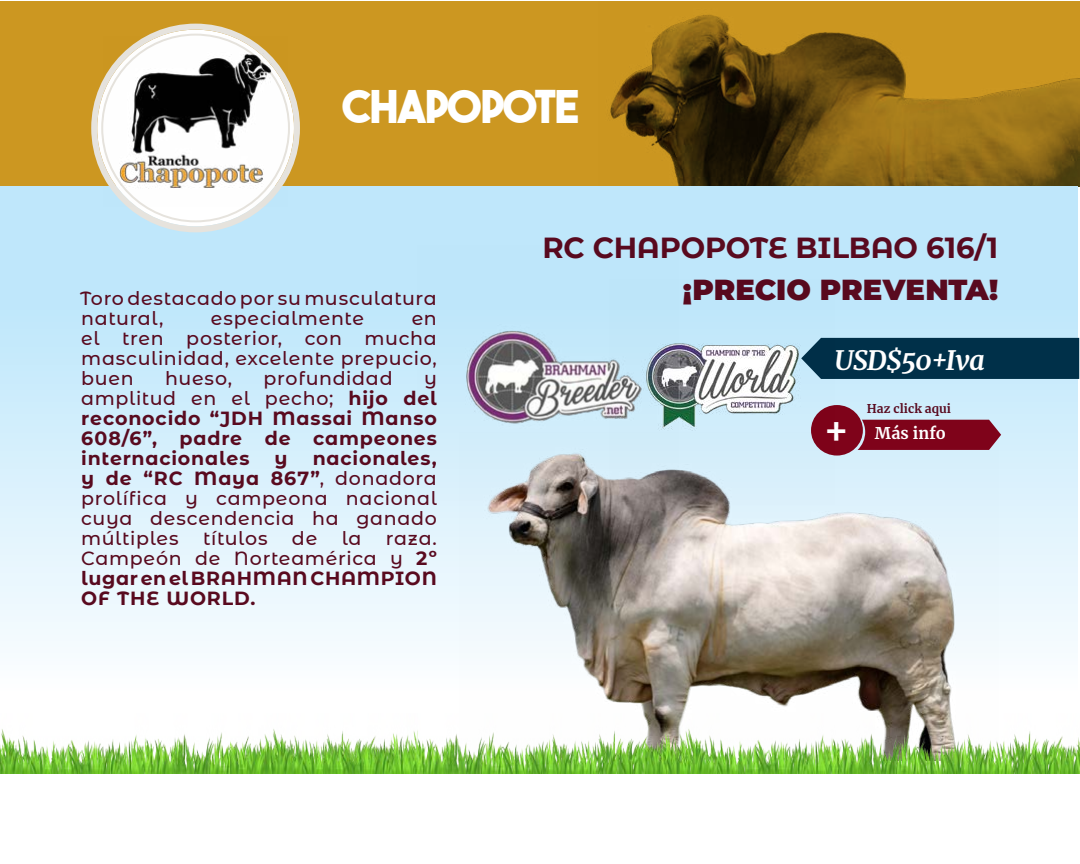
<style>
.page{position:relative;width:1080px;height:864px;background:#fff}
.page>*{position:absolute;margin:0;border:0;box-sizing:border-box;transform-origin:0 0}
.t1{font:45px "THEBOLDFONT FREEVERSION";letter-spacing:-.03em;color:#fff}
.t2{font:900 39px "Merriweather";color:#fff}
.t3{font:700 29px "Montserrat Alternates";letter-spacing:-.01em;color:#590a1f}
.t4{font:900 29px "Montserrat";color:#590a1f}
.t5{font:italic 700 27px "Merriweather";letter-spacing:-.02em;color:#fff}
.t6{font:500 19px/20px "Montserrat Alternates";letter-spacing:.035em;color:#590a1f;text-align:justify}
.t7{font:700 19px/20px "Montserrat Alternates";letter-spacing:.04em;color:#590a1f;text-align:justify}
.t8{font:700 16px "Merriweather";letter-spacing:.01em;color:#fff}
.t9{font:700 12px "Merriweather";letter-spacing:.01em;color:#590a1f}
.s1{font-weight:500}
.s2{font-weight:700}
</style>
<div class="page">
<svg style="left:0;top:2px;width:1080px;height:185px;fill:#cb9620"></svg>
<div style="left:0;top:187px;width:1078px;height:574px;background:linear-gradient(to bottom,#b3e3fa,#fff)"></div>
<img style="left:0;top:714px;width:231px;height:60px">
<img style="left:459px;top:446px;width:539px;height:268px">
<div style="left:835px;top:338px;width:244px;height:41px;background:#003049"></div>
<div style="left:811px;top:405px;width:52px;height:51px;background:#7f031a;border-radius:50%"></div>
<svg style="left:858px;top:420px;width:143px;height:30px"></svg>
<svg style="left:97px;top:30px;width:197px;height:196px"></svg>
<div style="left:91px;top:24px;width:209px;height:208px;border:6px solid #e6e3dd;border-radius:50%"></div>
<img style="left:104px;top:37px;width:184px;height:169px">
<img style="left:689px;top:714px;width:391px;height:60px">
<img style="left:231px;top:714px;width:458px;height:60px">
<img style="left:609px;top:279px;width:226px;height:225px">
<img style="left:418px;top:246px;width:261px;height:254px">
<h1 class="t1" style="left:343px;top:88px;width:239px">CHAPOPOTE</h1>
<p class="t6" style="left:80px;top:288px;width:358px">Toro destacado por su musculatura</p>
<p class="t6" style="left:81px;top:308px;width:84px">natural,</p>
<p class="t6" style="left:211px;top:308px;width:155px">especialmente</p>
<p class="t6" style="left:81px;top:308px;width:357px;text-indent:330px">en el tren posterior, con mucha masculinidad, excelente prepucio, buen</p>
<p class="t6" style="left:165px;top:368px;width:69px">hueso,</p>
<p class="t6" style="left:264px;top:368px;width:131px">profundidad</p>
<p class="t7" style="left:81px;top:368px;width:357px;text-indent:343px"><span class="s1">y amplitud en el pecho;</span> hijo del reconocido “JDH Massai Manso 608/6”, padre de campeones internacionales</p>
<p class="t6" style="left:81px;top:448px;width:357px;text-indent:231px"><span class="s2">nacionales, y de “RC Maya 867”</span>, donadora prolífica y campeona nacional cuya descendencia ha ganado múltiples</p>
<p class="t7" style="left:275px;top:448px;width:15px">y</p>
<p class="t6" style="left:203px;top:528px;width:66px">títulos</p>
<p class="t6" style="left:292px;top:528px;width:27px">de</p>
<p class="t6" style="left:342px;top:528px;width:21px">la</p>
<p class="t7" style="left:81px;top:528px;width:357px;text-indent:305px"><span class="s1">raza.<br>Campeón de Norteamérica y</span> 2º lugar en el BRAHMAN CHAMPION OF THE WORLD.</p>
<h3 class="t3" style="left:542px;top:227px;width:457px">RC CHAPOPOTE BILBAO 616/1</h3>
<h3 class="t4" style="left:683px;top:273px;width:317px">¡PRECIO PREVENTA!</h3>
<h3 class="t5" style="left:835px;top:341px;width:152px">USD$50+Iva</h3>
<h2 class="t2" style="left:823px;top:402px;width:27px">+</h2>
<p class="t9" style="left:867px;top:401px;width:86px">Haz click aqui</p>
<p class="t8" style="left:875px;top:422px;width:72px">Más info</p>
</div>
